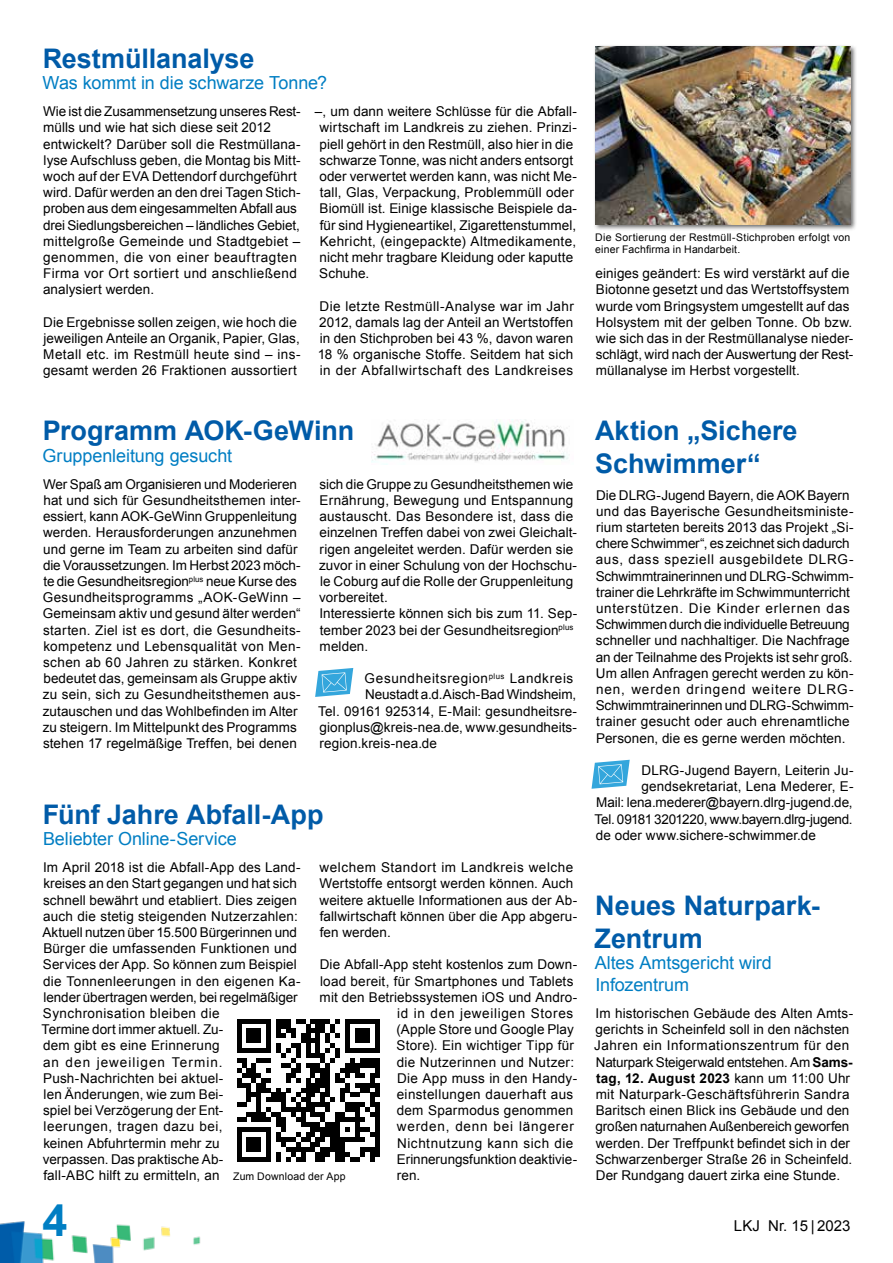
<style>
.page{position:relative;width:893px;height:1263px;background:#fff}
.page>*{position:absolute;margin:0;border:0;box-sizing:border-box;transform-origin:0 0}
.t1{font:700 45px "Arial";color:#007ec3}
.t2{font:700 27px/32.4px "Arial";color:#005ba8}
.t3{font:18px/21.6px "Arial";letter-spacing:-.005em;color:#007ec3}
.t4{font:15px "Arial";color:#000}
.t5{font:13.5px/16.2px "Arial";letter-spacing:.01em;color:#000}
.t6{font:13.5px "Arial";letter-spacing:-.02em;color:#000}
.t7{font:13.5px "Arial";letter-spacing:-.01em;color:#000}
.t8{font:13.5px "Arial";letter-spacing:.045em;color:#000}
.t9{font:10.5px/12.6px "Arial";letter-spacing:.025em;color:#000}
.s1{font-weight:700}
</style>
<div class="page">
<img style="left:0;top:1221px;width:201px;height:42px">
<svg style="left:237px;top:1019px;width:143px;height:143px"></svg>
<div style="left:593px;top:44px;width:264px;height:188px;background:#000;opacity:.6"></div>
<img style="left:595px;top:47px;width:255px;height:178px">
<svg style="left:315px;top:668px;width:39px;height:29px"></svg>
<img style="left:371px;top:419px;width:197px;height:43px">
<svg style="left:591px;top:759px;width:39px;height:30px"></svg>
<h2 class="t2" style="left:43px;top:43px;width:213px">Restmüllanalyse</h2>
<h3 class="t3" style="left:43px;top:72px;width:286px">Was kommt in die schwarze Tonne?</h3>
<p class="t5" style="left:43px;top:103px;width:259px">Wie ist die Zusammensetzung unseres Rest&shy;mülls und wie hat sich diese seit 2012 entwickelt? Darüber soll die Restmüllana&shy;lyse Aufschluss geben, die Montag bis Mitt&shy;woch auf der EVA Dettendorf durchgeführt wird. Dafür werden an den drei Tagen Stich&shy;proben aus dem eingesammelten Abfall aus drei Siedlungsbereichen – ländliches Gebiet, mittelgroße Gemeinde und Stadtgebiet – genommen, die von einer beauftragten Firma vor Ort sortiert und anschließend analysiert werden.</p>
<p class="t5" style="left:43px;top:314px;width:259px">Die Ergebnisse sollen zeigen, wie hoch die jeweiligen Anteile an Organik, Papier, Glas, Metall etc. im Restmüll heute sind – ins&shy;gesamt werden 26 Fraktionen aussortiert</p>
<p class="t5" style="left:319px;top:103px;width:259px;text-indent:-4px">–, um dann weitere Schlüsse für die Abfall&shy;wirtschaft im Landkreis zu ziehen. Prinzi&shy;piell gehört in den Restmüll, also hier in die schwarze Tonne, was nicht anders entsorgt oder verwertet werden kann, was nicht Me&shy;tall, Glas, Verpackung, Problemmüll oder Biomüll ist. Einige klassische Beispiele da&shy;für sind Hygieneartikel, Zigarettenstummel, Kehricht, (eingepackte) Altmedikamente, nicht mehr tragbare Kleidung oder kaputte Schuhe.</p>
<p class="t5" style="left:318px;top:298px;width:258px;text-align:justify">Die letzte Restmüll-Analyse war im Jahr 2012, damals lag der Anteil an Wertstoffen in den Stichproben bei 43 %, davon waren 18 % organische Stoffe. Seitdem hat sich in der Abfallwirtschaft des Landkreises</p>
<h2 class="t2" style="left:43px;top:415px;width:313px">Programm AOK-GeWinn</h2>
<h3 class="t3" style="left:43px;top:445px;width:191px">Gruppenleitung gesucht</h3>
<p class="t5" style="left:43px;top:476px;width:259px">Wer Spaß am Organisieren und Moderieren hat und sich für Gesundheitsthemen inter&shy;essiert, kann AOK-GeWinn Gruppenleitung werden. Herausforderungen anzunehmen und gerne im Team zu arbeiten sind dafür die Voraussetzungen. Im Herbst 2023 möch&shy;te die Gesundheitsregion<sup>plus</sup> neue Kurse des Gesundheitsprogramms „AOK-GeWinn – Gemeinsam aktiv und gesund älter werden“ starten. Ziel ist es dort, die Gesundheits&shy;kompetenz und Lebensqualität von Men&shy;schen ab 60 Jahren zu stärken. Konkret bedeutet das, gemeinsam als Gruppe aktiv zu sein, sich zu Gesundheitsthemen aus&shy;zutauschen und das Wohlbefinden im Alter zu steigern. Im Mittelpunkt des Programms stehen 17 regelmäßige Treffen, bei denen</p>
<p class="t5" style="left:319px;top:476px;width:259px">sich die Gruppe zu Gesundheitsthemen wie Ernährung, Bewegung und Entspannung austauscht. Das Besondere ist, dass die einzelnen Treffen dabei von zwei Gleichalt&shy;rigen angeleitet werden. Dafür werden sie zuvor in einer Schulung von der Hochschu&shy;le Coburg auf die Rolle der Gruppenleitung vorbereitet.<br>Interessierte können sich bis zum 11. Sep&shy;tember 2023 bei der Gesundheitsregion<sup>plus </sup>melden.</p>
<p class="t8" style="left:365px;top:670px;width:210px">Gesundheitsregion<sup>plus</sup> Landkreis</p>
<p class="t7" style="left:365px;top:686px;width:213px">Neustadt a.d.Aisch-Bad Windsheim,</p>
<p class="t5" style="left:318px;top:703px;width:261px">Tel. 09161 925314, E-Mail: gesundheitsre-</p>
<p class="t5" style="left:319px;top:719px;width:259px">gionplus@kreis-nea.de, www.gesundheits-</p>
<p class="t5" style="left:320px;top:735px;width:119px">region.kreis-nea.de</p>
<h2 class="t2" style="left:43px;top:799px;width:282px">Fünf Jahre Abfall-App</h2>
<h3 class="t3" style="left:43px;top:828px;width:195px">Beliebter Online-Service</h3>
<p class="t5" style="left:42px;top:859px;width:261px">Im April 2018 ist die Abfall-App des Land&shy;kreises an den Start gegangen und hat sich schnell bewährt und etabliert. Dies zeigen auch die stetig steigenden Nutzerzahlen:<br>Aktuell nutzen über 15.500 Bürgerinnen und Bürger die umfassenden Funktionen und Services der App. So können zum Beispiel die Tonnenleerungen in den eigenen Ka&shy;lender übertragen werden, bei regelmäßiger Synchronisation bleiben die<br>Termine dort immer aktuell. Zu-<br>dem gibt es eine Erinnerung<br>an den jeweiligen Termin.<br>Push-Nachrichten bei aktuel-<br>len Änderungen, wie zum Bei-<br>spiel bei Verzögerung der Ent-<br>leerungen, tragen dazu bei,<br>keinen Abfuhrtermin mehr zu<br>verpassen. Das praktische Ab-<br>fall-ABC hilft zu ermitteln, an</p>
<p class="t5" style="left:320px;top:859px;width:259px">welchem Standort im Landkreis welche Wertstoffe entsorgt werden können. Auch weitere aktuelle Informationen aus der Ab&shy;fallwirtschaft können über die App abgeru&shy;fen werden.</p>
<p class="t5" style="left:320px;top:957px;width:259px;text-align:right">Die Abfall-App steht kostenlos zum Down&shy;load bereit, für Smartphones und Tablets mit den Betriebssystemen iOS und Andro&shy;id in den jeweiligen Stores<br>(Apple Store und Google Play<br>Store). Ein wichtiger Tipp für<br>die Nutzerinnen und Nutzer:<br>Die App muss in den Handy&shy;einstellungen dauerhaft aus<br>dem Sparmodus genommen<br>werden, denn bei längerer<br>Nichtnutzung kann sich die<br>Erinnerungsfunktion deaktivie-</p>
<p class="t9" style="left:233px;top:1170px;width:114px">Zum Download der App</p>
<p class="t5" style="left:397px;top:1167px;width:25px">ren.</p>
<h1 class="t1" style="left:43px;top:1190px;width:27px">4</h1>
<p class="t9" style="left:595px;top:231px;width:257px">Die Sortierung der Restmüll-Stichproben erfolgt von einer Fachfirma in Handarbeit.</p>
<p class="t5" style="left:596px;top:265px;width:259px">einiges geändert: Es wird verstärkt auf die Biotonne gesetzt und das Wertstoffsystem wurde vom Bringsystem umgestellt auf das Holsystem mit der gelben Tonne. Ob bzw. wie sich das in der Restmüllanalyse nieder&shy;schlägt, wird nach der Auswertung der Rest&shy;müllanalyse im Herbst vorgestellt.</p>
<h2 class="t2" style="left:595px;top:415px;width:204px">Aktion „Sichere<br>Schwimmer“</h2>
<p class="t5" style="left:596px;top:487px;width:259px">Die DLRG-Jugend Bayern, die AOK Bayern und das Bayerische Gesundheitsministe&shy;rium starteten bereits 2013 das Projekt „Si&shy;chere Schwimmer“, es zeichnet sich dadurch aus, dass speziell ausgebildete DLRG-Schwimmtrainerinnen und DLRG-Schwimm&shy;trainer die Lehrkräfte im Schwimmunterricht unterstützen. Die Kinder erlernen das Schwimmen durch die individuelle Betreuung schneller und nachhaltiger. Die Nachfrage an der Teilnahme des Projekts ist sehr groß.<br>Um allen Anfragen gerecht werden zu kön&shy;nen, werden dringend weitere DLRG-Schwimmtrainerinnen und DLRG-Schwimm&shy;trainer gesucht oder auch ehrenamtliche Personen, die es gerne werden möchten.</p>
<p class="t5" style="left:642px;top:762px;width:213px">DLRG-Jugend Bayern, Leiterin Ju-</p>
<p class="t5" style="left:641px;top:778px;width:214px">gendsekretariat, Lena Mederer, E-</p>
<p class="t5" style="left:596px;top:795px;width:258px">Mail: lena.mederer@bayern.dlrg-jugend.de,</p>
<p class="t6" style="left:594px;top:810px;width:260px">Tel. 09181 3201220, www.bayern.dlrg-jugend.</p>
<p class="t5" style="left:596px;top:827px;width:222px">de oder www.sichere-schwimmer.de</p>
<h2 class="t2" style="left:594px;top:891px;width:227px">Neues Naturpark-<br>Zentrum</h2>
<h3 class="t3" style="left:595px;top:952px;width:179px">Altes Amtsgericht wird<br>Infozentrum</h3>
<p class="t5" style="left:594px;top:1005px;width:260px">Im historischen Gebäude des Alten Amts&shy;gerichts in Scheinfeld soll in den nächsten Jahren ein Informationszentrum für den Naturpark Steigerwald entstehen. Am <span class="s1">Sams&shy;tag, 12. August 2023</span> kann um 11:00 Uhr mit Naturpark-Geschäftsführerin Sandra Baritsch einen Blick ins Gebäude und den großen naturnahen Außenbereich geworfen werden. Der Treffpunkt befindet sich in der Schwarzenberger Straße 26 in Scheinfeld.<br>Der Rundgang dauert zirka eine Stunde.</p>
<p class="t4" style="left:734px;top:1216px;width:118px">LKJ Nr. 15 | 2023</p>
</div>
